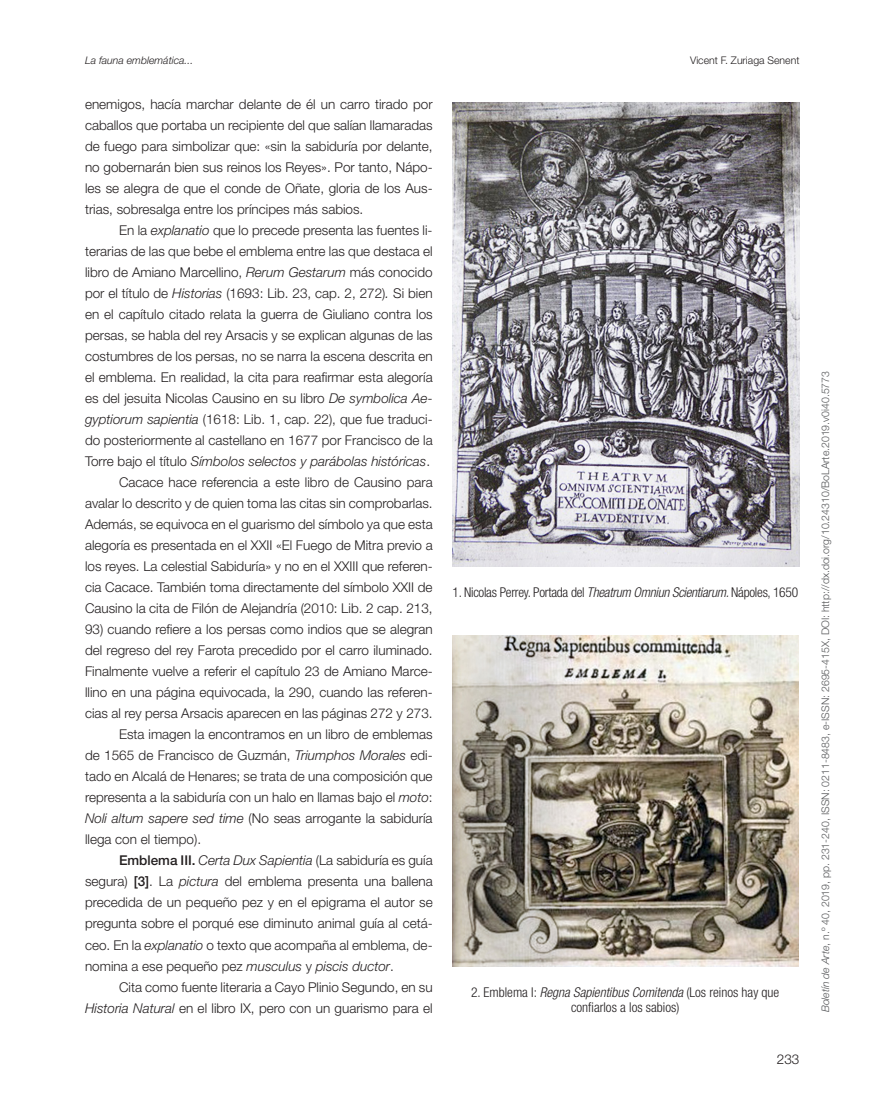
<style>
.page{position:relative;width:893px;height:1106px;background:#fff}
.page>*{position:absolute;margin:0;border:0;box-sizing:border-box;transform-origin:0 0}
.t1{font:300 13.5px/21px "Helvetica Neue LT Std";color:#231f20;text-align:justify}
.t2{font:300 condensed 13.5px/15px "Helvetica Neue LT Std";color:#231f20;text-align:center}
.t3{font:300 condensed 13.5px "Helvetica Neue LT Std";letter-spacing:-.02em;color:#231f20}
.t4{font:300 10.5px "Helvetica Neue LT Std";color:#57585a}
.t5{font:italic 300 10.5px "Helvetica Neue LT Std";color:#231f20}
.t6{font:300 10.5px "Helvetica Neue LT Std";color:#231f20}
.s1{font-style:italic}
.s2{font-weight:500}
</style>
<div class="page">
<img style="left:452px;top:102px;width:347px;height:464px">
<img style="left:452px;top:636px;width:347px;height:330px">
<p class="t5" style="left:85px;top:54px;width:110px">La fauna emblemática...</p>
<p class="t6" style="left:690px;top:54px;width:111px">Vicent F. Zuriaga Senent</p>
<p class="t1" style="left:85px;top:93px;width:349px">enemigos, hacía marchar delante de él un carro tirado por caballos que portaba un recipiente del que salían llamaradas de fuego para simbolizar que: «sin la sabiduría por delante, no gobernarán bien sus reinos los Reyes». Por tanto, Nápo&shy;les se alegra de que el conde de Oñate, gloria de los Aus&shy;trias, sobresalga entre los príncipes más sabios.</p>
<p class="t1" style="left:85px;top:219px;width:349px;text-align:right">En la <span class="s1">explanatio</span> que lo precede presenta las fuentes li&shy;terarias de las que bebe el emblema entre las que destaca el libro de Amiano Marcellino, <span class="s1">Rerum Gestarum</span> más conocido por el título de <span class="s1">Historias</span> (1693: Lib. 23, cap. 2, 272)<span class="s1">.</span> Si bien en el capítulo citado relata la guerra de Giuliano contra los persas, se habla del rey Arsacis y se explican algunas de las costumbres de los persas, no se narra la escena descrita en el emblema. En realidad, la cita para reafirmar esta alegoría es del jesuita Nicolas Causino en su libro <span class="s1">De symbolica Ae&shy;gyptiorum sapientia</span> (1618: Lib. 1, cap. 22), que fue traduci&shy;do posteriormente al castellano en 1677 por Francisco de la Torre bajo el título <span class="s1">Símbolos selectos y parábolas históricas</span>.<br>Cacace hace referencia a este libro de Causino para avalar lo descrito y de quien toma las citas sin comprobarlas.<br>Además, se equivoca en el guarismo del símbolo ya que esta alegoría es presentada en el XXII «El Fuego de Mitra previo a los reyes. La celestial Sabiduría» y no en el XXIII que referen&shy;cia Cacace. También toma directamente del símbolo XXII de Causino la cita de Filón de Alejandría (2010: Lib. 2 cap. 213,</p>
<p class="t1" style="left:85px;top:618px;width:349px">93) cuando refiere a los persas como indios que se alegran</p>
<p class="t1" style="left:85px;top:639px;width:349px">del regreso del rey Farota precedido por el carro iluminado.</p>
<p class="t1" style="left:85px;top:660px;width:349px">Finalmente vuelve a referir el capítulo 23 de Amiano Marce-</p>
<p class="t1" style="left:85px;top:681px;width:349px">llino en una página equivocada, la 290, cuando las referen-</p>
<p class="t1" style="left:85px;top:702px;width:349px">cias al rey persa Arsacis aparecen en las páginas 272 y 273.</p>
<p class="t1" style="left:119px;top:723px;width:315px">Esta imagen la encontramos en un libro de emblemas</p>
<p class="t1" style="left:85px;top:744px;width:349px">de 1565 de Francisco de Guzmán, <span class="s1">Triumphos Morales</span> edi-</p>
<p class="t1" style="left:85px;top:765px;width:349px">tado en Alcalá de Henares; se trata de una composición que</p>
<p class="t1" style="left:85px;top:786px;width:349px">representa a la sabiduría con un halo en llamas bajo el <span class="s1">moto</span>:</p>
<p class="t1" style="left:85px;top:807px;width:349px"><span class="s1">Noli altum sapere sed time</span> (No seas arrogante la sabiduría</p>
<p class="t1" style="left:85px;top:828px;width:118px">llega con el tiempo).</p>
<p class="t1" style="left:119px;top:849px;width:315px"><span class="s2">Emblema III.</span> <span class="s1">Certa Dux Sapientia</span> (La sabiduría es guía</p>
<p class="t1" style="left:85px;top:870px;width:349px">segura) <span class="s2">[3]</span>. La <span class="s1">pictura</span> del emblema presenta una ballena</p>
<p class="t1" style="left:85px;top:891px;width:349px">precedida de un pequeño pez y en el epigrama el autor se</p>
<p class="t1" style="left:85px;top:913px;width:349px">pregunta sobre el porqué ese diminuto animal guía al cetá-</p>
<p class="t1" style="left:85px;top:934px;width:349px">ceo. En la <span class="s1">explanatio</span> o texto que acompaña al emblema, de-</p>
<p class="t1" style="left:85px;top:955px;width:310px">nomina a ese pequeño pez <span class="s1">musculus</span> y <span class="s1">piscis ductor</span>.</p>
<p class="t1" style="left:119px;top:976px;width:315px">Cita como fuente literaria a Cayo Plinio Segundo, en su</p>
<p class="t1" style="left:85px;top:997px;width:349px"><span class="s1">Historia Natural</span> en el libro IX, pero con un guarismo para el</p>
<p class="t3" style="left:452px;top:584px;width:347px">1. Nicolas Perrey. Portada del <span class="s1">Theatrum Omniun Scientiarum.</span> Nápoles, 1650</p>
<p class="t2" style="left:471px;top:984px;width:310px">2. Emblema I: <span class="s1">Regna Sapientibus Comitenda</span> (Los reinos hay que confiarlos a los sabios)</p>
<p class="t1" style="left:777px;top:1048px;width:24px">233</p>
<p class="t4" style="left:819px;top:1012px;width:643px;rotate:-90deg"><span class="s1">Boletín de Arte</span>, n.º 40, 2019, pp. 231-240, ISSN: 0211-8483, e-ISSN: 2695-415X, DOI: http://dx.doi.org/10.24310/BoLArte.2019.v0i40.5773</p>
</div>
